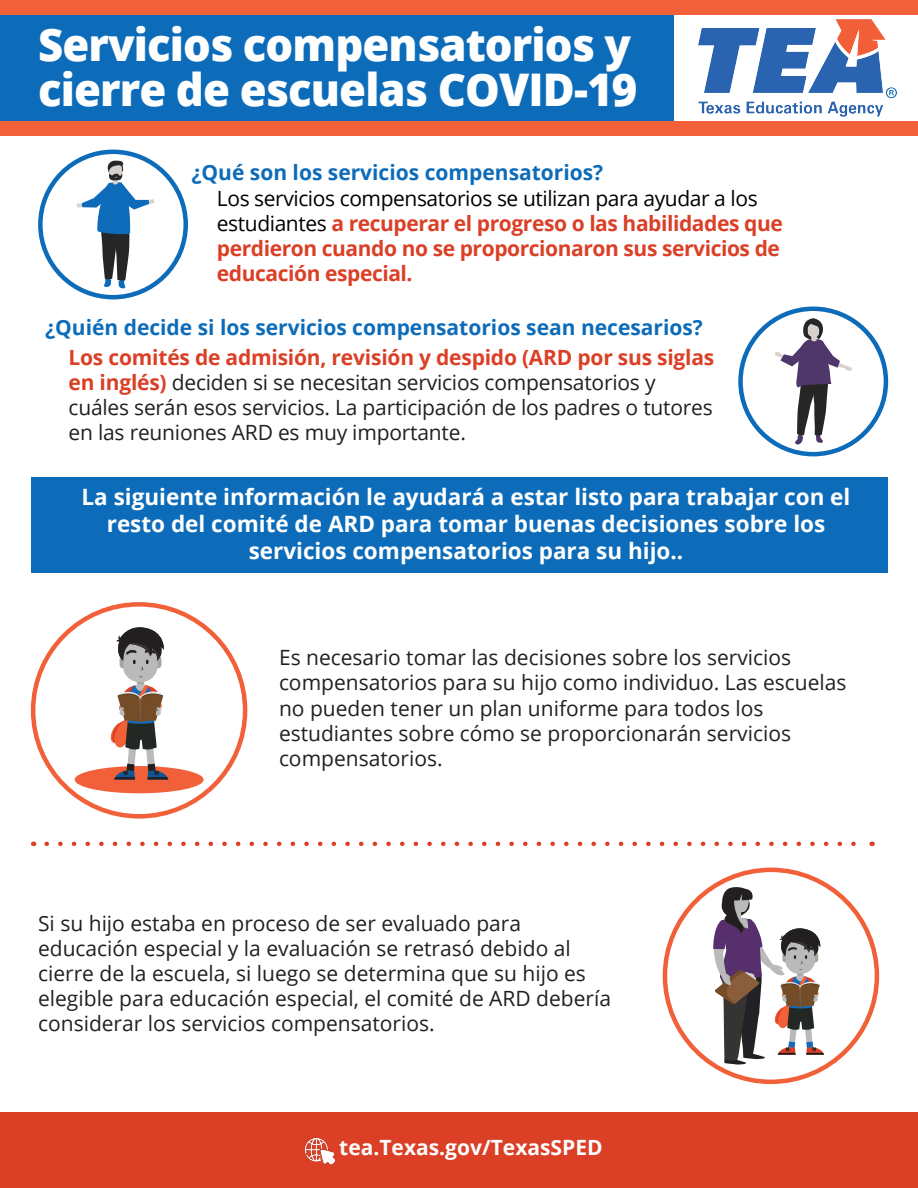
<style>
.page{position:relative;width:918px;height:1188px;background:#fff}
.page>*{position:absolute;margin:0;border:0;box-sizing:border-box;transform-origin:0 0}
.t1{font:800 45px "Open Sans";letter-spacing:-.02em;color:#fff}
.t2{font:700 22.5px/27px "Open Sans";color:#fff;text-align:center}
.t3{font:21px/25.2px "Open Sans";color:#231f20}
.t4{font:700 21px "Open Sans";letter-spacing:-.02em;color:#db3f26}
.t5{font:700 21px "Open Sans";color:#0d6cb9}
.t6{font:21px "Open Sans";letter-spacing:-.02em;color:#000}
.t7{font:700 21px "Open Sans";color:#fff}
.s1{font-weight:400;color:#000}
.s2{font-weight:700;color:#db3f26}
</style>
<div class="page">
<div style="left:32px;top:478px;width:856px;height:95px;background:#0d6cb9"></div>
<div style="left:0;top:7px;width:673px;height:117px;background:#0d6cb9"></div>
<img style="left:699px;top:19px;width:198px;height:98px">
<svg style="left:47px;top:842px;width:809px;height:4px"></svg>
<div style="left:75px;top:766px;width:129px;height:27px;background:#f16038;border-radius:50%"></div>
<svg style="left:106px;top:627px;width:62px;height:153px"></svg>
<svg style="left:712px;top:887px;width:112px;height:178px"></svg>
<div style="left:0;top:121px;width:918px;height:15px;background:#f16038"></div>
<div style="left:0;top:0;width:918px;height:14px;background:#f16038"></div>
<div style="left:0;top:1113px;width:918px;height:75px;background:#db3f26"></div>
<img style="left:304px;top:1138px;width:32px;height:27px">
<svg style="left:77px;top:160px;width:77px;height:129px"></svg>
<svg style="left:774px;top:318px;width:78px;height:127px"></svg>
<div style="left:38px;top:150px;width:150px;height:149px;border:4px solid #0d6cb9;border-radius:50%"></div>
<div style="left:738px;top:307px;width:150px;height:149px;border:4px solid #0d6cb9;border-radius:50%"></div>
<p class="t1" style="left:38px;top:11px;width:595px">Servicios compensatorios y</p>
<p class="t1" style="left:38px;top:56px;width:601px">cierre de escuelas COVID-19</p>
<p class="t5" style="left:192px;top:158px;width:413px">¿Qué son los servicios compensatorios?</p>
<p class="t6" style="left:217px;top:184px;width:542px">Los servicios compensatorios se utilizan para ayudar a los</p>
<p class="t4" style="left:217px;top:209px;width:567px"><span class="s1">estudiantes</span> a recuperar el progreso o las habilidades que</p>
<p class="t4" style="left:217px;top:234px;width:565px">perdieron cuando no se proporcionaron sus servicios de</p>
<p class="t4" style="left:217px;top:259px;width:197px">educación especial.</p>
<p class="t5" style="left:45px;top:313px;width:659px">¿Quién decide si los servicios compensatorios sean necesarios?</p>
<p class="t3" style="left:69px;top:344px;width:647px"><span class="s2">Los comités de admisión, revisión y despido (ARD por sus siglas en inglés)</span> deciden si se necesitan servicios compensatorios y cuáles serán esos servicios. La participación de los padres o tutores en las reuniones ARD es muy importante.</p>
<p class="t2" style="left:82px;top:483px;width:770px">La siguiente información le ayudará a estar listo para trabajar con el resto del comité de ARD para tomar buenas decisiones sobre los</p>
<p class="t2" style="left:249px;top:537px;width:436px">servicios compensatorios para su hijo..</p>
<p class="t3" style="left:279px;top:644px;width:514px">Es necesario tomar las decisiones sobre los servicios</p>
<p class="t3" style="left:279px;top:670px;width:569px">compensatorios para su hijo como individuo. Las escuelas no pueden tener un plan uniforme para todos los</p>
<p class="t3" style="left:279px;top:720px;width:514px">estudiantes sobre cómo se proporcionarán servicios</p>
<p class="t3" style="left:279px;top:745px;width:165px">compensatorios.</p>
<p class="t3" style="left:38px;top:910px;width:485px">Si su hijo estaba en proceso de ser evaluado para</p>
<p class="t3" style="left:38px;top:935px;width:575px">educación especial y la evaluación se retrasó debido al cierre de la escuela, si luego se determina que su hijo es elegible para educación especial, el comité de ARD debería considerar los servicios compensatorios.</p>
<p class="t7" style="left:339px;top:1132px;width:265px">tea.Texas.gov/TexasSPED</p>
</div>
